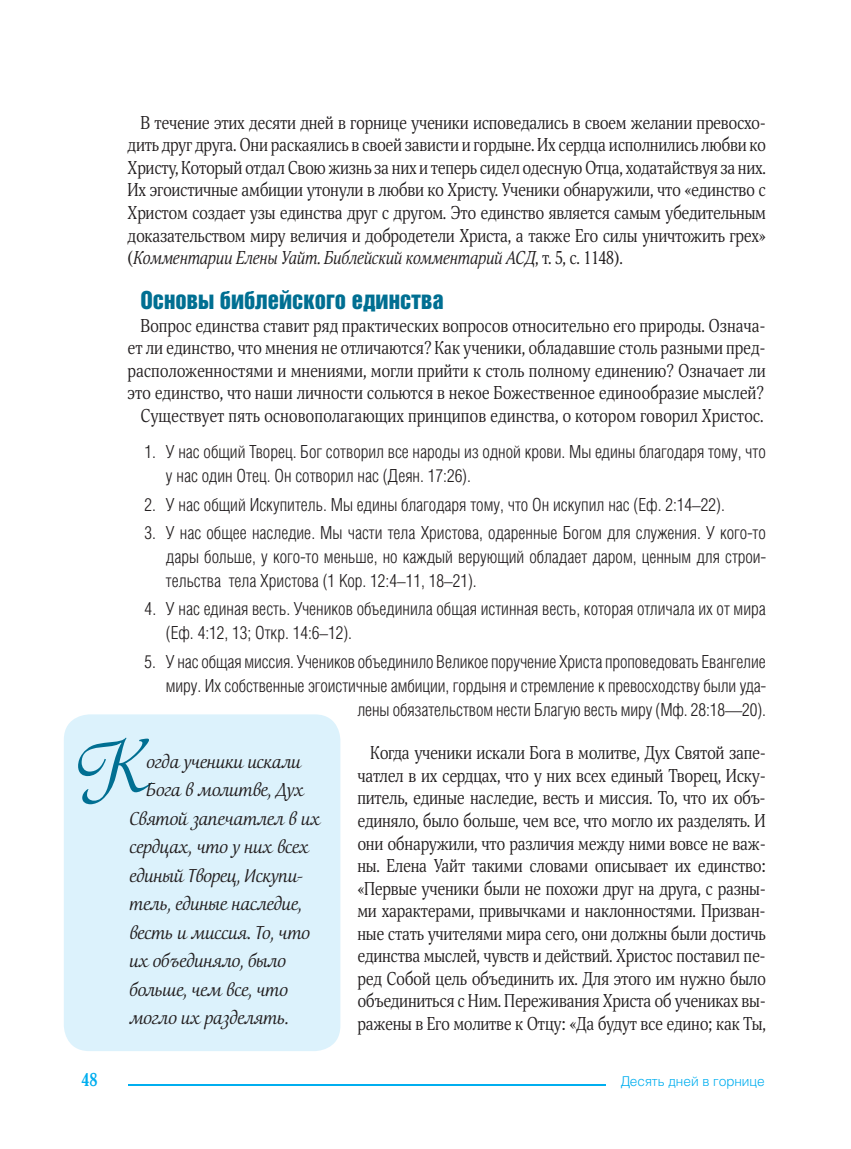
<style>
.page{position:relative;width:851px;height:1149px;background:#fff}
.page>*{position:absolute;margin:0;border:0;box-sizing:border-box;transform-origin:0 0}
.t1{font:68.4px "Orbi Calligraphic Three";color:#006f92}
.t2{font:22.5px "Helvetica Inserat Cyrillic";color:#006f92}
.t3{font:condensed 18px/22.5px "Orbi";letter-spacing:-.005em;color:#231f20;text-align:justify}
.t4{font:300 18px/24px "Helios Cond";color:#231f20}
.t5{font:18px "Orbi Calligraphic One";letter-spacing:-.02em;color:#231f20}
.t6{font:700 condensed 18px "Orbi";color:#00aeef}
.t7{font:300 13.5px "Helios";color:#00aeef}
.s1{font-style:italic}
</style>
<div class="page">
<hr style="left:128px;top:1083px;width:477px;height:2px;background:#00aeef">
<div style="left:64px;top:714px;width:276px;height:336px;background:#dcf2fc;border-radius:26px"></div>
<p class="t3" style="left:128px;top:111px;width:639px;text-indent:13px">В течение этих десяти дней в горнице ученики исповедались в своем желании превосхо&shy;дить друг друга. Они раскаялись в своей зависти и гордыне. Их сердца исполнились любви ко Христу, Который отдал Свою жизнь за них и теперь сидел одесную Отца, ходатайствуя за них.<br>Их эгоистичные амбиции утонули в любви ко Христу. Ученики обнаружили, что «единство с Христом создает узы единства друг с другом. Это единство является самым убедительным доказательством миру величия и добродетели Христа, а также Его силы уничтожить грех» (<span class="s1">Комментарии Елены Уайт. Библейский комментарий АСД</span>, т. 5, с. 1148).</p>
<p class="t2" style="left:140px;top:287px;width:305px">Основы библейского единства</p>
<p class="t3" style="left:128px;top:314px;width:639px;text-align:right">Вопрос единства ставит ряд практических вопросов относительно его природы. Означа&shy;ет ли единство, что мнения не отличаются? Как ученики, обладавшие столь разными пред&shy;расположенностями и мнениями, могли прийти к столь полному единению? Означает ли это единство, что наши личности сольются в некое Божественное единообразие мыслей?<br>Существует пять основополагающих принципов единства, о котором говорил Христос.</p>
<p class="t4" style="left:166px;top:440px;width:601px;text-indent:-21px">1. У нас общий Творец. Бог сотворил все народы из одной крови. Мы едины благодаря тому, что у нас один Отец. Он сотворил нас (Деян. 17:26).</p>
<p class="t4" style="left:145px;top:492px;width:581px">2. У нас общий Искупитель. Мы едины благодаря тому, что Он искупил нас (Еф. 2:14–22).</p>
<p class="t4" style="left:166px;top:520px;width:601px;text-align:justify;text-indent:-21px">3. У нас общее наследие. Мы части тела Христова, одаренные Богом для служения. У кого-то дары больше, у кого-то меньше, но каждый верующий обладает даром, ценным для строи&shy;тельства тела Христова (1 Кор. 12:4–11, 18–21).</p>
<p class="t4" style="left:166px;top:596px;width:601px;text-indent:-21px">4. У нас единая весть. Учеников объединила общая истинная весть, которая отличала их от мира (Еф. 4:12, 13; Откр. 14:6–12).</p>
<p class="t4" style="left:145px;top:649px;width:622px;text-align:right">5. У нас общая миссия. Учеников объединило Великое поручение Христа проповедовать Евангелие миру. Их собственные эгоистичные амбиции, гордыня и стремление к превосходству были уда&shy;лены обязательством нести Благую весть миру (Мф. 28:18—20).</p>
<p class="t3" style="left:357px;top:741px;width:410px;text-indent:13px">Когда ученики искали Бога в молитве, Дух Святой запе&shy;чатлел в их сердцах, что у них всех единый Творец, Иску&shy;питель, единые наследие, весть и миссия. То, что их объ&shy;единяло, было больше, чем все, что могло их разделять. И они обнаружили, что различия между ними вовсе не важ&shy;ны. Елена Уайт такими словами описывает их единство: «Первые ученики были не похожи друг на друга, с разны&shy;ми характерами, привычками и наклонностями. Призван&shy;ные стать учителями мира сего, они должны были достичь единства мыслей, чувств и действий. Христос поставил пе&shy;ред Собой цель объединить их. Для этого им нужно было объединиться с Ним. Переживания Христа об учениках вы&shy;ражены в Его молитве к Отцу: «Да будут все едино; как Ты,</p>
<h1 class="t1" style="left:77px;top:727px;width:72px">К</h1>
<p class="t5" style="left:146px;top:748px;width:156px">огда ученики искали</p>
<p class="t5" style="left:146px;top:777px;width:159px">Бога в молитве, Дух</p>
<p class="t5" style="left:129px;top:805px;width:192px">Святой запечатлел в их</p>
<p class="t5" style="left:129px;top:834px;width:181px">сердцах, что у них всех</p>
<p class="t5" style="left:129px;top:862px;width:175px">единый Творец, Искупи-</p>
<p class="t5" style="left:129px;top:891px;width:174px">тель, единые наследие,</p>
<p class="t5" style="left:129px;top:919px;width:182px">весть и миссия. То, что</p>
<p class="t5" style="left:129px;top:948px;width:158px">их объединяло, было</p>
<p class="t5" style="left:129px;top:976px;width:160px">больше, чем все, что</p>
<p class="t5" style="left:129px;top:1005px;width:161px">могло их разделять.</p>
<p class="t6" style="left:81px;top:1067px;width:18px">48</p>
<p class="t7" style="left:620px;top:1072px;width:145px">Десять дней в горнице</p>
</div>
